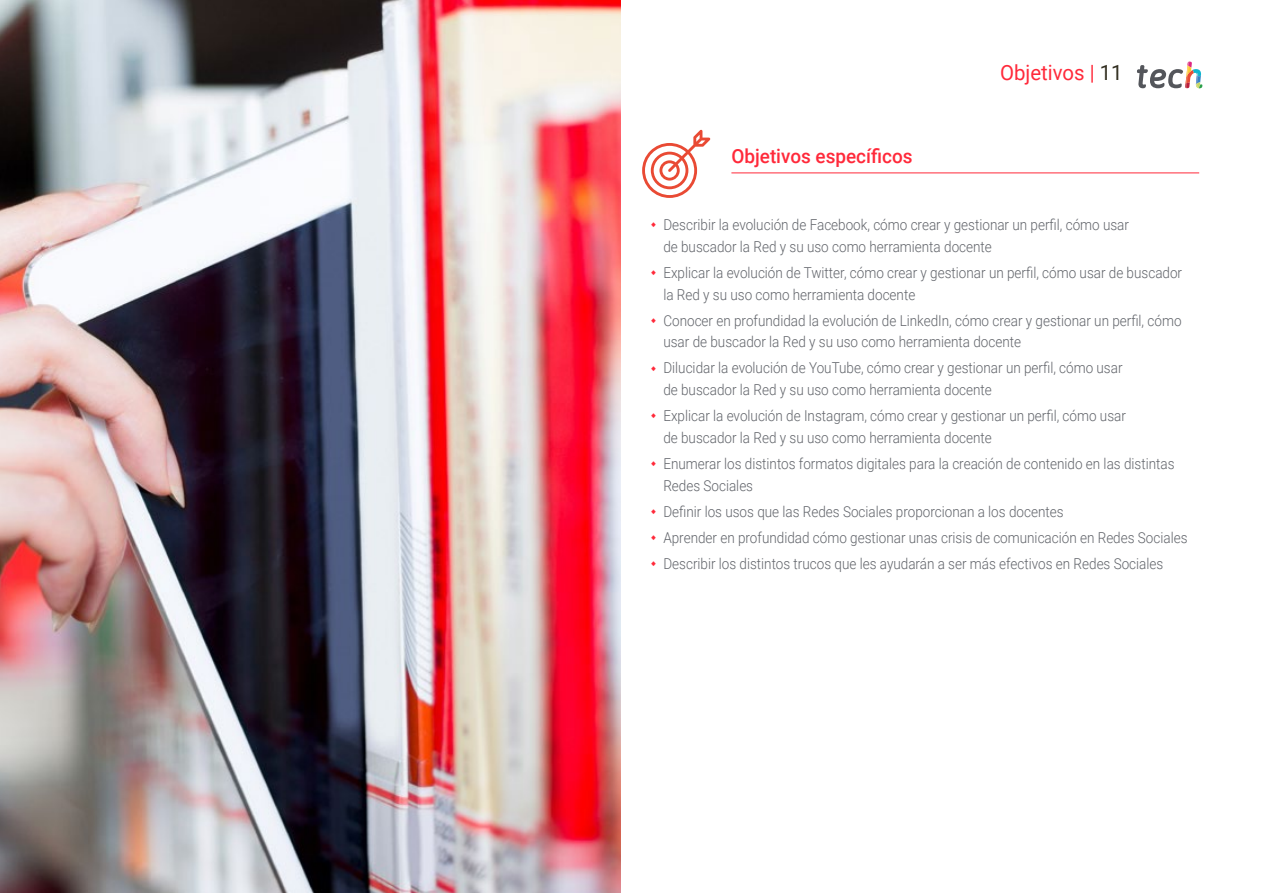
<style>
.page{position:relative;width:1263px;height:893px;background:#fff}
.page>*{position:absolute;margin:0;border:0;box-sizing:border-box;transform-origin:0 0}
.t1{font:21px "Roboto";color:#ff293a}
.t2{font:500 19.5px "Roboto";color:#ff293a}
.t3{font:300 15px/21.8px "Roboto";color:#61646a;scale:.9 1}
.s1{color:#312e20}
</style>
<div class="page">
<hr style="left:731px;top:173px;width:468px;height:1px;background:#ff293a">
<svg style="left:642px;top:130px;width:68px;height:68px"></svg>
<img style="left:0;top:0;width:621px;height:893px">
<svg style="left:1137px;top:62px;width:65px;height:27px"></svg>
<h2 class="t2" style="left:731px;top:143px;width:183px">Objetivos específicos</h2>
<h1 class="t1" style="left:1000px;top:57px;width:124px">Objetivos | <span class="s1">11</span></h1>
<p class="t3" style="left:663px;top:213px;width:519px">Describir la evolución de Facebook, cómo crear y gestionar un perfil, cómo usar de buscador la Red y su uso como herramienta docente</p>
<p class="t3" style="left:663px;top:261px;width:578px">Explicar la evolución de Twitter, cómo crear y gestionar un perfil, cómo usar de buscador la Red y su uso como herramienta docente</p>
<p class="t3" style="left:663px;top:309px;width:577px">Conocer en profundidad la evolución de LinkedIn, cómo crear y gestionar un perfil, cómo usar de buscador la Red y su uso como herramienta docente</p>
<p class="t3" style="left:663px;top:357px;width:512px">Dilucidar la evolución de YouTube, cómo crear y gestionar un perfil, cómo usar de buscador la Red y su uso como herramienta docente</p>
<p class="t3" style="left:663px;top:404px;width:515px">Explicar la evolución de Instagram, cómo crear y gestionar un perfil, cómo usar de buscador la Red y su uso como herramienta docente</p>
<p class="t3" style="left:663px;top:452px;width:569px">Enumerar los distintos formatos digitales para la creación de contenido en las distintas<br>Redes Sociales</p>
<p class="t3" style="left:663px;top:498px;width:584px;line-height:26px">Definir los usos que las Redes Sociales proporcionan a los docentes<br>Aprender en profundidad cómo gestionar unas crisis de comunicación en Redes Sociales<br>Describir los distintos trucos que les ayudarán a ser más efectivos en Redes Sociales</p>
</div>
